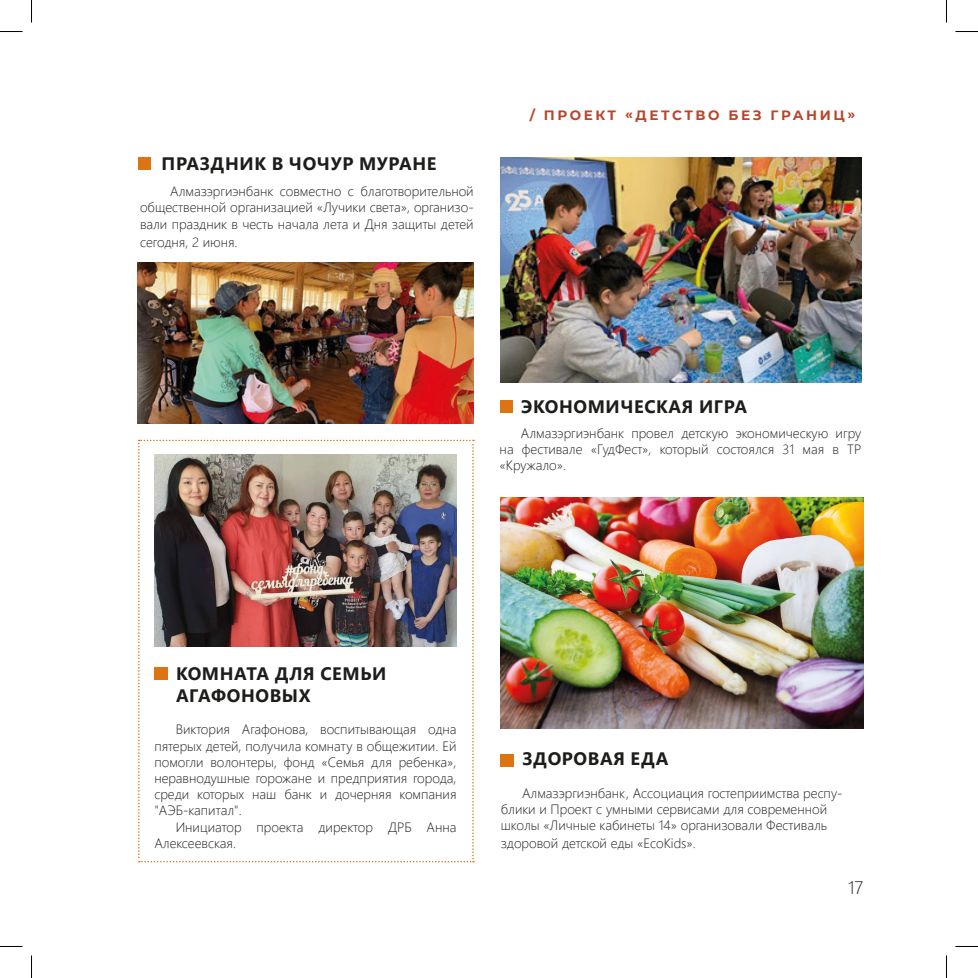
<style>
.page{position:relative;width:978px;height:978px;background:#fff}
.page>*{position:absolute;margin:0;border:0;box-sizing:border-box;transform-origin:0 0}
.t1{font:700 18px "Segoe UI";letter-spacing:.035em;color:#1d1d1b}
.t2{font:300 18px "Segoe UI";color:#1d1d1b}
.t3{font:300 13.5px/16.2px "Segoe UI";color:#1d1d1b;text-align:justify}
.t4{font:700 13.5px "Montserrat";letter-spacing:.19em;color:#b9452a}
</style>
<div class="page">
<img style="left:500px;top:157px;width:361px;height:225px">
<img style="left:500px;top:497px;width:363px;height:231px">
<img style="left:138px;top:263px;width:335px;height:160px">
<div style="left:500px;top:400px;width:12px;height:12px;background:#dc7511"></div>
<div style="left:139px;top:157px;width:12px;height:12px;background:#dc7511"></div>
<div style="left:500px;top:754px;width:13px;height:12px;background:#dc7511"></div>
<img style="left:138px;top:439px;width:336px;height:423px">
<div style="left:154px;top:667px;width:14px;height:12px;background:#dc7511"></div>
<svg style="left:0;top:31px;width:22px;height:1px"></svg>
<svg style="left:955px;top:31px;width:22px;height:1px"></svg>
<svg style="left:31px;top:0;width:1px;height:23px"></svg>
<svg style="left:31px;top:955px;width:1px;height:22px"></svg>
<p class="t1" style="left:162px;top:147px;width:276px">ПРАЗДНИК В ЧОЧУР МУРАНЕ</p>
<p class="t3" style="left:140px;top:182px;width:335px;text-indent:30px">Алмазэргиэнбанк совместно с благотворительной общественной организацией «Лучики света», организо&shy;вали праздник в честь начала лета и Дня защиты детей</p>
<p class="t3" style="left:140px;top:232px;width:99px">сегодня, 2 июня.</p>
<p class="t4" style="left:529px;top:105px;width:327px">/ ПРОЕКТ «ДЕТСТВО БЕЗ ГРАНИЦ»</p>
<p class="t1" style="left:521px;top:390px;width:227px">ЭКОНОМИЧЕСКАЯ ИГРА</p>
<p class="t3" style="left:499px;top:423px;width:363px;text-indent:21px">Алмазэргиэнбанк провел детскую экономическую игру на фестивале «ГудФест», который состоялся 31 мая в ТР «Кружало».</p>
<p class="t1" style="left:176px;top:656px;width:212px">КОМНАТА ДЛЯ СЕМЬИ</p>
<p class="t1" style="left:176px;top:678px;width:136px">АГАФОНОВЫХ</p>
<p class="t3" style="left:154px;top:720px;width:303px;text-indent:21px">Виктория Агафонова, воспитывающая одна пятерых детей, получила комнату в общежитии. Ей помогли волонтеры, фонд «Семья для ребенка», неравнодушные горожане и предприятия города, среди которых наш банк и дочерняя компания "АЭБ-капитал".</p>
<p class="t3" style="left:154px;top:817px;width:303px;text-indent:21px">Инициатор проекта директор ДРБ Анна<br>Алексеевская.</p>
<p class="t1" style="left:522px;top:741px;width:147px">ЗДОРОВАЯ ЕДА</p>
<p class="t3" style="left:500px;top:783px;width:343px;text-align:left;text-indent:21px">Алмазэргиэнбанк, Ассоциация гостеприимства респу&shy;блики и Проект с умными сервисами для современной школы «Личные кабинеты 14» организовали Фестиваль</p>
<p class="t3" style="left:500px;top:833px;width:196px">здоровой детской еды «EcoKids».</p>
<h1 class="t2" style="left:847px;top:870px;width:17px">17</h1>
</div>
